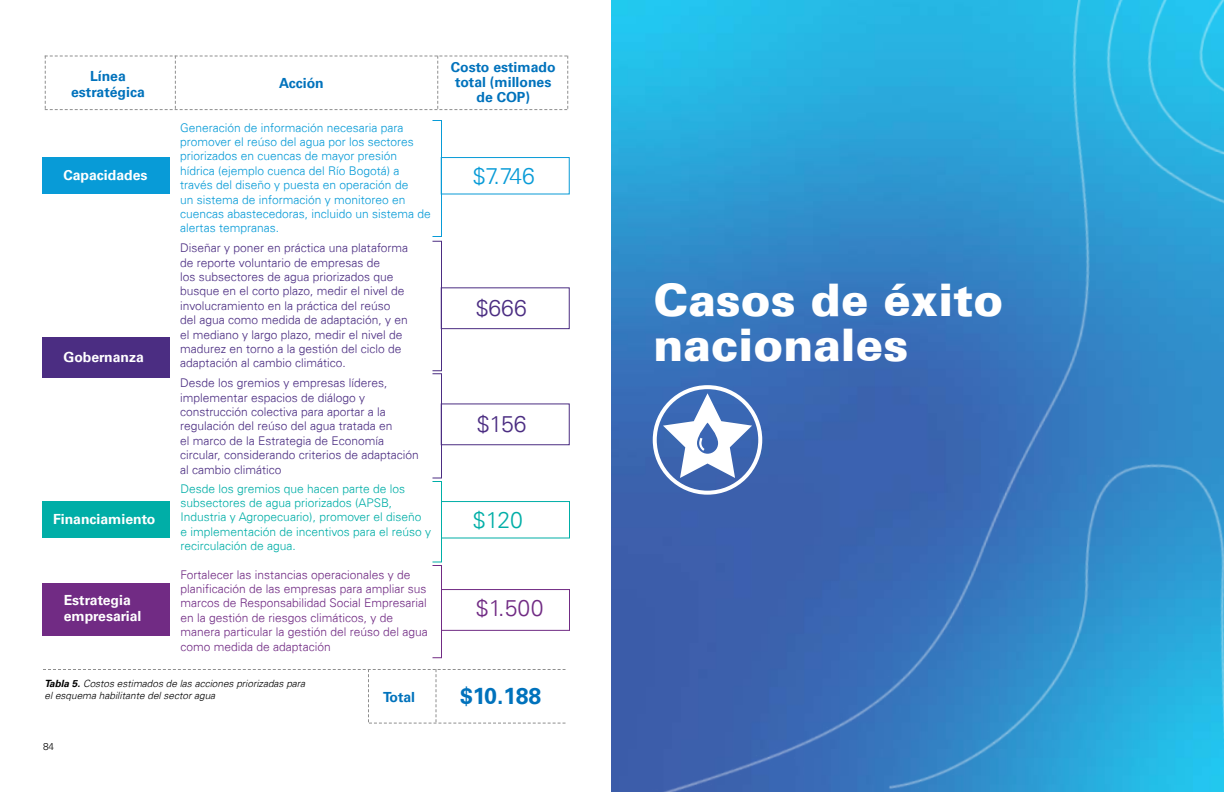
<style>
.page{position:relative;width:1224px;height:792px;background:#fff}
.page>*{position:absolute;margin:0;border:0;box-sizing:border-box;transform-origin:0 0}
.Subtitulos_Grandes{font:900 45px/45px "Univers 75";color:#fff}
.Bloque_TXT_grande{font:300 23px "Univers 45";color:#4b2d82}
.Bloque_TXT_grande-2{font:700 23px "Univers 65";color:#0072bc}
.Bloque_TXT_grande-3{font:300 23px "Univers 45";color:#712b84}
.Bloque_TXT_grande-4{font:300 23px "Univers 45";color:#089bd7}
.Bloque_TXT_grande-5{font:300 23px "Univers 45";color:#00aea7}
.Bloque_TXT_grande-6{font:700 14px "Univers 65";color:#0072bc}
.Bloque_TXT_grande-7{font:700 14px/16.8px "Univers 65";color:#fff}
.Bloque_TXT_grande-8{font:300 12px/14.4px "Univers 45";color:#4b2d82}
.Bloque_TXT_grande-9{font:300 12px/14.4px "Univers 45";color:#089bd7}
.Bloque_TXT_grande-10{font:300 12px/14.4px "Univers 45";color:#712b84}
.Bloque_TXT_grande-11{font:300 12px/14.4px "Univers 45";color:#00aea7}
.t1{font:italic 300 10px "Univers 45";color:#000}
.t2{font:300 10px "Univers 45";color:#000}
.s1{font-family:"Univers 65";font-weight:700}
</style>
<div class="page">
<img style="left:611px;top:0;width:613px;height:792px">
<div style="left:653px;top:385px;width:109px;height:110px;border:4px solid #fff;border-radius:50%"></div>
<div style="left:42px;top:502px;width:128px;height:36px;background:#00aea7"></div>
<div style="left:441px;top:501px;width:129px;height:37px;border:1px solid #00aea7"></div>
<div style="left:42px;top:584px;width:128px;height:52px;background:#712b84"></div>
<div style="left:441px;top:589px;width:129px;height:42px;border:1px solid #712b84"></div>
<div style="left:432px;top:481px;width:10px;height:81px;border:1px solid #00aea7"></div>
<div style="left:432px;top:565px;width:10px;height:93px;border:1px solid #712b84"></div>
<div style="left:42px;top:158px;width:128px;height:36px;background:#089bd7"></div>
<div style="left:441px;top:157px;width:129px;height:37px;border:1px solid #089bd7"></div>
<div style="left:42px;top:337px;width:128px;height:41px;background:#4b2d82"></div>
<div style="left:441px;top:287px;width:129px;height:42px;border:1px solid #4b2d82"></div>
<div style="left:441px;top:403px;width:129px;height:42px;border:1px solid #4b2d82"></div>
<div style="left:432px;top:120px;width:10px;height:117px;border:1px solid #089bd7"></div>
<div style="left:432px;top:241px;width:10px;height:130px;border:1px solid #4b2d82"></div>
<div style="left:432px;top:373px;width:10px;height:105px;border:1px solid #4b2d82"></div>
<svg style="left:663px;top:393px;width:89px;height:85px"></svg>
<svg style="left:43px;top:669px;width:523px;height:55px"></svg>
<svg style="left:45px;top:56px;width:523px;height:54px"></svg>
<p class="Bloque_TXT_grande-6" style="left:90px;top:67px;width:37px">Línea</p>
<p class="Bloque_TXT_grande-6" style="left:71px;top:84px;width:75px">estratégica</p>
<p class="Bloque_TXT_grande-7" style="left:64px;top:166px;width:86px">Capacidades</p>
<p class="Bloque_TXT_grande-7" style="left:64px;top:349px;width:82px">Gobernanza</p>
<p class="Bloque_TXT_grande-7" style="left:53px;top:511px;width:104px">Financiamiento</p>
<p class="Bloque_TXT_grande-7" style="left:64px;top:591px;width:79px">Estrategia empresarial</p>
<p class="Bloque_TXT_grande-6" style="left:279px;top:75px;width:46px">Acción</p>
<p class="Bloque_TXT_grande-9" style="left:180px;top:120px;width:252px">Generación de información necesaria para promover el reúso del agua por los sectores priorizados en cuencas de mayor presión hídrica (ejemplo cuenca del Río Bogotá) a través del diseño y puesta en operación de<br>un sistema de información y monitoreo en cuencas abastecedoras, incluido un sistema de alertas tempranas.</p>
<p class="Bloque_TXT_grande-8" style="left:180px;top:241px;width:230px">Diseñar y poner en práctica una plataforma de reporte voluntario de empresas de<br>los subsectores de agua priorizados que busque en el corto plazo, medir el nivel de involucramiento en la práctica del reúso del agua como medida de adaptación, y en el mediano y largo plazo, medir el nivel de madurez en torno a la gestión del ciclo de adaptación al cambio climático.</p>
<p class="Bloque_TXT_grande-8" style="left:180px;top:376px;width:214px">Desde los gremios y empresas líderes, implementar espacios de diálogo y construcción colectiva para aportar a la regulación del reúso del agua tratada en</p>
<p class="Bloque_TXT_grande-8" style="left:180px;top:433px;width:240px">el marco de la Estrategia de Economía circular, considerando criterios de adaptación al cambio climático</p>
<p class="Bloque_TXT_grande-11" style="left:180px;top:481px;width:252px">Desde los gremios que hacen parte de los subsectores de agua priorizados (APSB, Industria y Agropecuario), promover el diseño<br>e implementación de incentivos para el reúso y recirculación de agua.</p>
<p class="Bloque_TXT_grande-10" style="left:180px;top:567px;width:249px">Fortalecer las instancias operacionales y de planificación de las empresas para ampliar sus marcos de Responsabilidad Social Empresarial en la gestión de riesgos climáticos, y de manera particular la gestión del reúso del agua como medida de adaptación</p>
<p class="Bloque_TXT_grande-6" style="left:451px;top:59px;width:106px">Costo estimado</p>
<p class="Bloque_TXT_grande-6" style="left:455px;top:74px;width:98px">total (millones</p>
<p class="Bloque_TXT_grande-6" style="left:476px;top:89px;width:55px">de COP)</p>
<p class="Bloque_TXT_grande-4" style="left:473px;top:162px;width:64px">$7.746</p>
<p class="Bloque_TXT_grande" style="left:476px;top:294px;width:53px">$666</p>
<p class="Bloque_TXT_grande" style="left:477px;top:409px;width:52px">$156</p>
<p class="Bloque_TXT_grande-5" style="left:473px;top:506px;width:52px">$120</p>
<p class="Bloque_TXT_grande-3" style="left:476px;top:594px;width:69px">$1.500</p>
<p class="t1" style="left:44px;top:677px;width:262px"><span class="s1">Tabla 5.</span> Costos estimados de las acciones priorizadas para</p>
<p class="t1" style="left:44px;top:689px;width:172px">el esquema habilitante del sector agua</p>
<p class="t2" style="left:43px;top:740px;width:13px">84</p>
<p class="Bloque_TXT_grande-6" style="left:383px;top:689px;width:34px">Total</p>
<p class="Bloque_TXT_grande-2" style="left:460px;top:683px;width:83px">$10.188</p>
<p class="Subtitulos_Grandes" style="left:653px;top:277px;width:352px">Casos de éxito nacionales</p>
</div>
